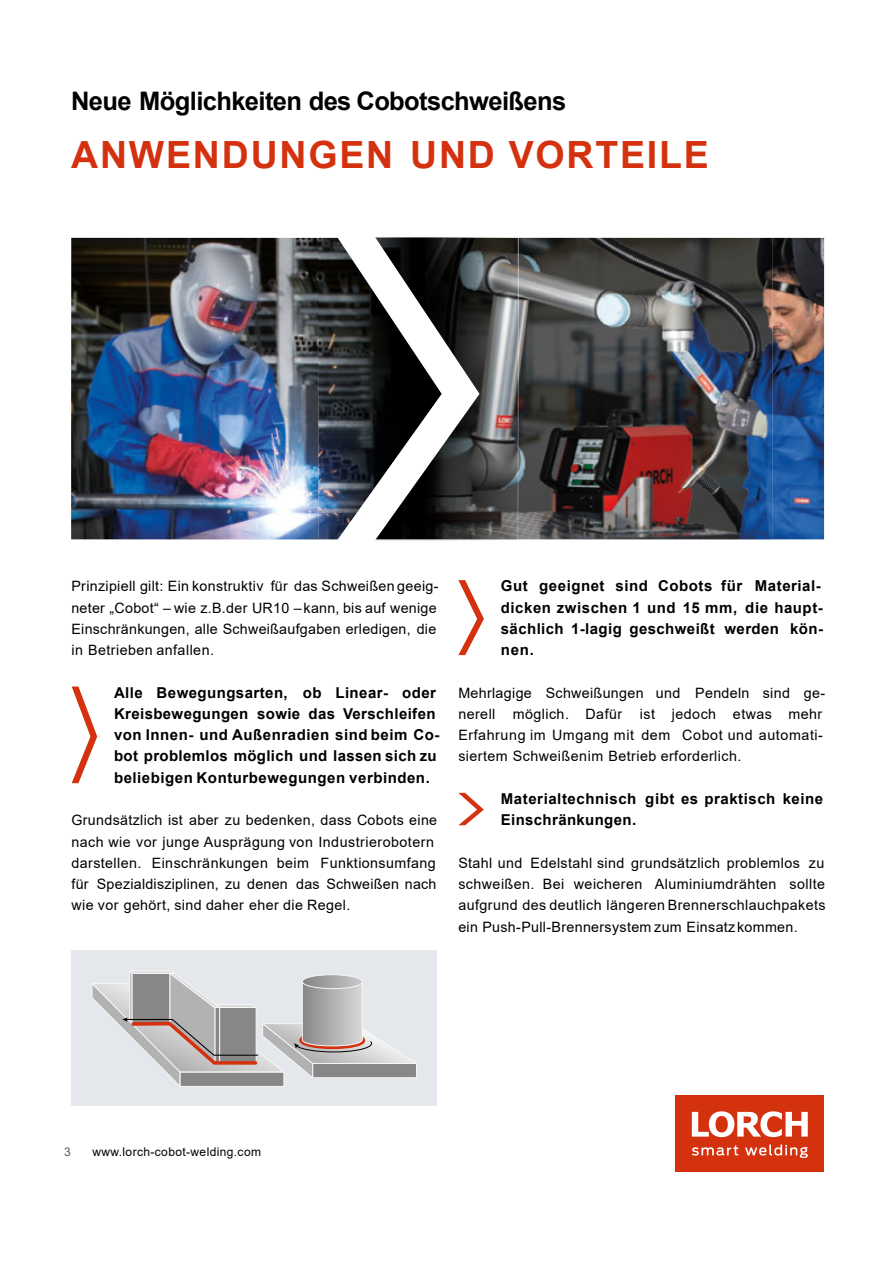
<style>
.page{position:relative;width:895px;height:1264px;background:#fff}
.page>*{position:absolute;margin:0;border:0;box-sizing:border-box;transform-origin:0 0}
.t1{font:700 37.5px "Arial";letter-spacing:.05em;color:#d4310f}
.t2{font:700 25.5px "Arial";letter-spacing:-.025em;color:#000}
.t3{font:700 15px/21.3px "Arial";letter-spacing:.035em;color:#000}
.t4{font:14.25px/21.3px "Arial";letter-spacing:.025em;color:#000}
.t5{font:12px "Arial";letter-spacing:.03em;color:#000}
.t6{font:12px "Arial";color:#585966}
</style>
<div class="page">
<img style="left:71px;top:238px;width:246px;height:301px">
<img style="left:515px;top:238px;width:309px;height:301px">
<img style="left:317px;top:237px;width:198px;height:303px">
<svg style="left:336px;top:237px;width:143px;height:304px"></svg>
<div style="left:71px;top:950px;width:366px;height:155px;background:#e4e8ec"></div>
<svg style="left:91px;top:971px;width:326px;height:116px"></svg>
<svg style="left:72px;top:686px;width:25px;height:97px"></svg>
<svg style="left:458px;top:580px;width:26px;height:75px"></svg>
<svg style="left:458px;top:792px;width:26px;height:33px"></svg>
<div style="left:675px;top:1095px;width:149px;height:76px;background:#d4310f"></div>
<svg style="left:691px;top:1111px;width:116px;height:26px"></svg>
<svg style="left:692px;top:1144px;width:115px;height:13px"></svg>
<h2 class="t2" style="left:71px;top:92px;width:496px">Neue Möglichkeiten des Cobotschweißens</h2>
<h1 class="t1" style="left:71px;top:141px;width:639px">ANWENDUNGEN UND VORTEILE</h1>
<p class="t4" style="left:71px;top:577px;width:368px">Prinzipiell gilt: Ein konstruktiv für das Schweißen geeig&shy;neter „Cobot“ – wie z.B.der UR10 –kann, bis auf wenige Einschränkungen, alle Schweißaufgaben erledigen, die in Betrieben anfallen.</p>
<p class="t3" style="left:114px;top:683px;width:327px">Alle Bewegungsarten, ob Linear- oder Kreisbewegungen sowie das Verschleifen von Innen- und Außenradien sind beim Co&shy;bot problemlos möglich und lassen sich zu beliebigen Konturbewegungen verbinden.</p>
<p class="t4" style="left:71px;top:811px;width:367px">Grundsätzlich ist aber zu bedenken, dass Cobots eine nach wie vor junge Ausprägung von Industrierobotern darstellen. Einschränkungen beim Funktionsumfang für Spezialdisziplinen, zu denen das Schweißen nach wie vor gehört, sind daher eher die Regel.</p>
<p class="t3" style="left:501px;top:576px;width:323px">Gut geeignet sind Cobots für Material&shy;dicken zwischen 1 und 15 mm, die haupt&shy;sächlich 1-lagig geschweißt werden kön&shy;nen.</p>
<p class="t4" style="left:458px;top:683px;width:368px">Mehrlagige Schweißungen und Pendeln sind ge&shy;nerell möglich. Dafür ist jedoch etwas mehr Erfahrung im Umgang mit dem Cobot und automati&shy;siertem Schweißenim Betrieb erforderlich.</p>
<p class="t3" style="left:501px;top:789px;width:324px">Materialtechnisch gibt es praktisch keine<br>Einschränkungen.</p>
<p class="t4" style="left:458px;top:853px;width:369px;text-align:justify">Stahl und Edelstahl sind grundsätzlich problemlos zu schweißen. Bei weicheren Aluminiumdrähten sollte aufgrund des deutlich längeren Brennerschlauchpakets ein Push-Pull-Brennersystem zum Einsatzkommen.</p>
<p class="t6" style="left:64px;top:1147px;width:8px">3</p>
<p class="t5" style="left:92px;top:1147px;width:170px">www.lorch-cobot-welding.com</p>
</div>
